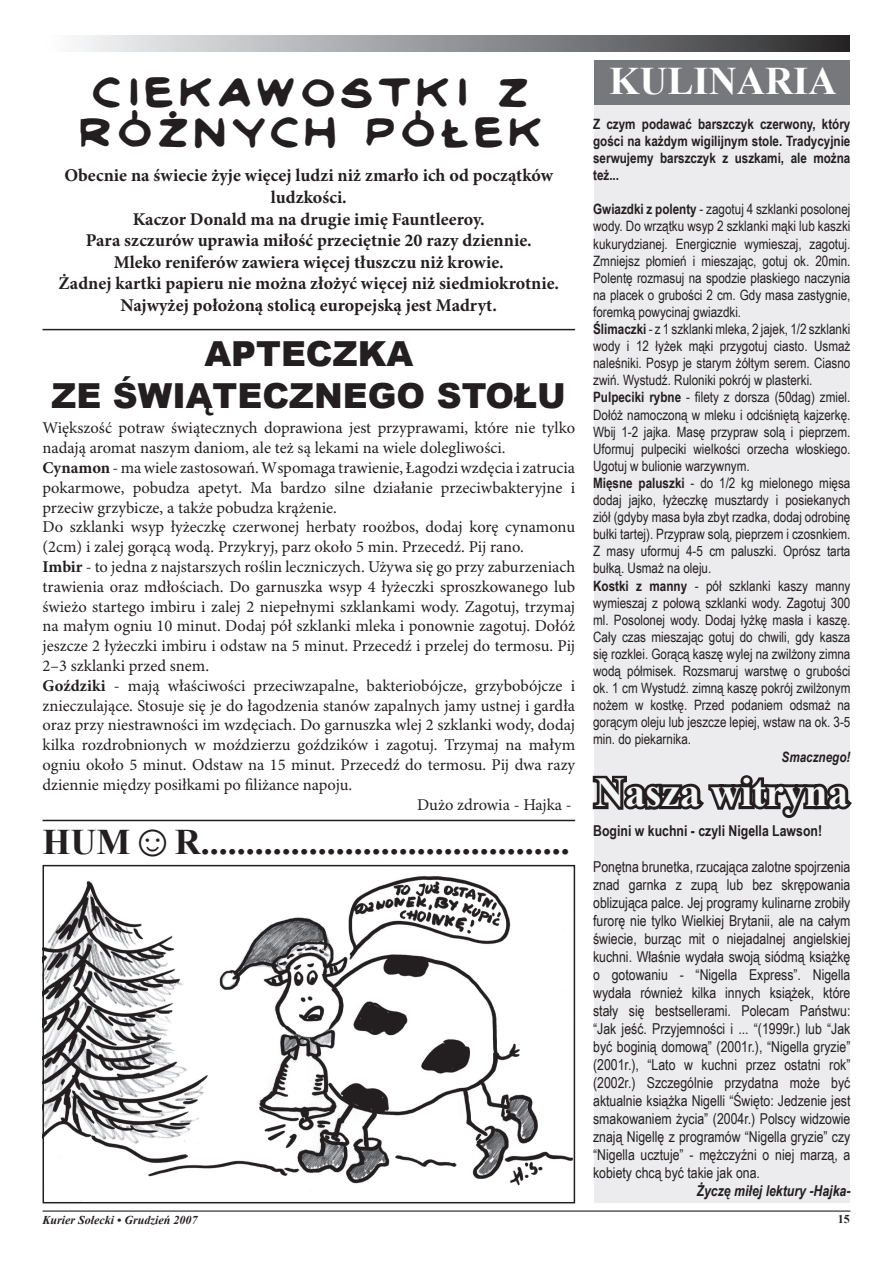
<style>
.page{position:relative;width:893px;height:1263px;background:#fff}
.page>*{position:absolute;margin:0;border:0;box-sizing:border-box;transform-origin:0 0}
.t1{font:700 41.25px "Times New Roman";color:#f4f5f5}
.t2{font:700 39px "Times New Roman";color:#fff}
.t3{font:700 36px "Times New Roman";color:#231f20}
.t4{font:900 34.5px/41.4px "Arial";color:#231f20;text-align:center}
.t5{font:33px/39.6px "Brit Comicspl";letter-spacing:.22em;color:#231f20;text-align:center}
.t6{font:700 18px/21.6px "Minion Pro";color:#231f20;text-align:center}
.t7{font:16.5px "Minion Pro";color:#231f20}
.t8{font:15px/18px "Arial Narrow";color:#231f20;text-align:justify}
.t9{font:700 15px "Arial Narrow";color:#231f20}
.t10{font:italic 700 15px "Arial Narrow";color:#231f20}
.t11{font:14.25px/17.1px "Arial Narrow";color:#231f20}
.t12{font:700 14.25px/17.1px "Arial Narrow";color:#231f20;text-align:justify}
.t13{font:italic 700 14.25px "Arial Narrow";color:#231f20}
.t14{font:italic 700 12px "Times New Roman";color:#231f20}
.t15{font:700 12px "Times New Roman";color:#231f20}
.s1{font-weight:700}
.s2{font-size:43.5px}
</style>
<div class="page">
<hr style="left:43px;top:1210px;width:807px;height:1px;background:#231f20">
<div style="left:43px;top:35px;width:807px;height:16px;background:linear-gradient(to right,#fcfeff,#2d2d2f)"></div>
<img style="left:42px;top:864px;width:534px;height:339px">
<div style="left:594px;top:60px;width:256px;height:1143px;background:#ececee"></div>
<div style="left:594px;top:60px;width:256px;height:44px;background:#77787b"></div>
<svg style="left:592px;top:775px;width:260px;height:43px"></svg>
<hr style="left:43px;top:329px;width:532px;height:1px;background:#231f20">
<hr style="left:43px;top:820px;width:532px;height:1px;background:#231f20">
<div style="left:43px;top:865px;width:532px;height:338px;border:2px solid #231f20"></div>
<h3 class="t5" style="left:78px;top:71px;width:462px">CIEKAWOSTKI Z<br>RÓŻNYCH PÓŁEK</h3>
<p class="t6" style="left:59px;top:166px;width:502px">Obecnie na świecie żyje więcej ludzi niż zmarło ich od początków ludzkości.<br>Kaczor Donald ma na drugie imię Fauntleeroy.<br>Para szczurów uprawia miłość przeciętnie 20 razy dziennie.<br>Mleko reniferów zawiera więcej tłuszczu niż krowie.<br>Żadnej kartki papieru nie można złożyć więcej niż siedmiokrotnie.<br>Najwyżej położoną stolicą europejską jest Madryt.</p>
<h3 class="t4" style="left:52px;top:332px;width:516px">APTECZKA<br>ZE ŚWIĄTECZNEGO STOŁU</h3>
<p class="t7" style="left:43px;top:418px;width:534px">Większość potraw świątecznych doprawiona jest przyprawami, które nie tylko</p>
<p class="t7" style="left:43px;top:438px;width:465px">nadają aromat naszym daniom, ale też są lekami na wiele dolegliwości.</p>
<p class="t7" style="left:43px;top:458px;width:534px"><span class="s1">Cynamon</span> - ma wiele zastosowań. Wspomaga trawienie, Łagodzi wzdęcia i zatrucia</p>
<p class="t7" style="left:43px;top:478px;width:534px">pokarmowe, pobudza apetyt. Ma bardzo silne działanie przeciwbakteryjne i</p>
<p class="t7" style="left:43px;top:497px;width:296px">przeciw grzybicze, a także pobudza krążenie.</p>
<p class="t7" style="left:43px;top:517px;width:534px">Do szklanki wsyp łyżeczkę czerwonej herbaty roożbos, dodaj korę cynamonu</p>
<p class="t7" style="left:43px;top:537px;width:483px">(2cm) i zalej gorącą wodą. Przykryj, parz około 5 min. Przecedź. Pij rano.</p>
<p class="t7" style="left:43px;top:557px;width:534px"><span class="s1">Imbir</span> - to jedna z najstarszych roślin leczniczych. Używa się go przy zaburzeniach</p>
<p class="t7" style="left:43px;top:577px;width:534px">trawienia oraz mdłościach. Do garnuszka wsyp 4 łyżeczki sproszkowanego lub</p>
<p class="t7" style="left:43px;top:596px;width:534px">świeżo startego imbiru i zalej 2 niepełnymi szklankami wody. Zagotuj, trzymaj</p>
<p class="t7" style="left:43px;top:616px;width:534px">na małym ogniu 10 minut. Dodaj pół szklanki mleka i ponownie zagotuj. Dołóż</p>
<p class="t7" style="left:43px;top:636px;width:534px">jeszcze 2 łyżeczki imbiru i odstaw na 5 minut. Przecedź i przelej do termosu. Pij</p>
<p class="t7" style="left:43px;top:656px;width:168px">2–3 szklanki przed snem.</p>
<p class="t7" style="left:43px;top:676px;width:534px"><span class="s1">Goździki</span> - mają właściwości przeciwzapalne, bakteriobójcze, grzybobójcze i</p>
<p class="t7" style="left:43px;top:695px;width:534px">znieczulające. Stosuje się je do łagodzenia stanów zapalnych jamy ustnej i gardła</p>
<p class="t7" style="left:43px;top:715px;width:534px">oraz przy niestrawności im wzdęciach. Do garnuszka wlej 2 szklanki wody, dodaj</p>
<p class="t7" style="left:43px;top:735px;width:534px">kilka rozdrobnionych w moździerzu goździków i zagotuj. Trzymaj na małym</p>
<p class="t7" style="left:43px;top:755px;width:534px">ogniu około 5 minut. Odstaw na 15 minut. Przecedź do termosu. Pij dwa razy</p>
<p class="t7" style="left:43px;top:775px;width:311px">dziennie między posiłkami po filiżance napoju.</p>
<p class="t7" style="left:417px;top:794px;width:156px">Dużo zdrowia - Hajka -</p>
<h3 class="t3" style="left:43px;top:817px;width:529px">HUM<span class="s2">☺</span>R.........................................</h3>
<h2 class="t2" style="left:609px;top:54px;width:229px">KULINARIA</h2>
<p class="t12" style="left:593px;top:115px;width:259px">Z czym podawać barszczyk czerwony, który gości na każdym wigilijnym stole. Tradycyjnie serwujemy barszczyk z uszkami, ale można też...</p>
<p class="t11" style="left:593px;top:200px;width:259px"><span class="s1">Gwiazdki z polenty</span> - zagotuj 4 szklanki posolonej wody. Do wrzątku wsyp 2 szklanki mąki lub kaszki kukurydzianej. Energicznie wymieszaj, zagotuj.<br>Zmniejsz płomień i mieszając, gotuj ok. 20min.<br>Polentę rozmasuj na spodzie płaskiego naczynia na placek o grubości 2 cm. Gdy masa zastygnie, foremką powycinaj gwiazdki.<br><span class="s1">Ślimaczki</span> - z 1 szklanki mleka, 2 jajek, 1/2 szklanki wody i 12 łyżek mąki przygotuj ciasto. Usmaż naleśniki. Posyp je starym żółtym serem. Ciasno zwiń. Wystudź. Ruloniki pokrój w plasterki.<br><span class="s1">Pulpeciki rybne</span> - filety z dorsza (50dag) zmiel.<br>Dołóż namoczoną w mleku i odciśniętą kajzerkę.<br>Wbij 1-2 jajka. Masę przypraw solą i pieprzem.<br>Uformuj pulpeciki wielkości orzecha włoskiego.<br>Ugotuj w bulionie warzywnym.<br><span class="s1">Mięsne paluszki</span> - do 1/2 kg mielonego mięsa dodaj jajko, łyżeczkę musztardy i posiekanych ziół (gdyby masa była zbyt rzadka, dodaj odrobinę bułki tartej). Przypraw solą, pieprzem i czosnkiem.<br>Z masy uformuj 4-5 cm paluszki. Oprósz tarta bułką. Usmaż na oleju.<br><span class="s1">Kostki z manny</span> - pół szklanki kaszy manny wymieszaj z połową szklanki wody. Zagotuj 300 ml. Posolonej wody. Dodaj łyżkę masła i kaszę.<br>Cały czas mieszając gotuj do chwili, gdy kasza się rozklei. Gorącą kaszę wylej na zwilżony zimna wodą półmisek. Rozsmaruj warstwę o grubości ok. 1 cm Wystudź. zimną kaszę pokrój zwilżonym nożem w kostkę. Przed podaniem odsmaż na gorącym oleju lub jeszcze lepiej, wstaw na ok. 3-5 min. do piekarnika.</p>
<p class="t13" style="left:782px;top:746px;width:70px">Smacznego!</p>
<h1 class="t1" style="left:595px;top:764px;width:255px">Nasza witryna</h1>
<p class="t9" style="left:593px;top:819px;width:230px">Bogini w kuchni - czyli Nigella Lawson!</p>
<p class="t8" style="left:593px;top:857px;width:259px">Ponętna brunetka, rzucająca zalotne spojrzenia znad garnka z zupą lub bez skrępowania oblizująca palce. Jej programy kulinarne zrobiły furorę nie tylko Wielkiej Brytanii, ale na całym świecie, burząc mit o niejadalnej angielskiej kuchni. Właśnie wydała swoją siódmą książkę o gotowaniu - “Nigella Express”. Nigella wydała również kilka innych książek, które stały się bestsellerami. Polecam Państwu: “Jak jeść. Przyjemności i ... “(1999r.) lub “Jak być boginią domową” (2001r.), “Nigella gryzie” (2001r.), “Lato w kuchni przez ostatni rok” (2002r.) Szczególnie przydatna może być aktualnie książka Nigelli “Święto: Jedzenie jest smakowaniem życia” (2004r.) Polscy widzowie znają Nigellę z programów “Nigella gryzie” czy “Nigella ucztuje” - mężczyźni o niej marzą, a kobiety chcą być takie jak ona.</p>
<p class="t10" style="left:697px;top:1179px;width:155px">Życzę miłej lektury -Hajka-</p>
<p class="t14" style="left:43px;top:1212px;width:156px">Kurier Sołecki • Grudzień 2007</p>
<p class="t15" style="left:838px;top:1211px;width:13px">15</p>
</div>
